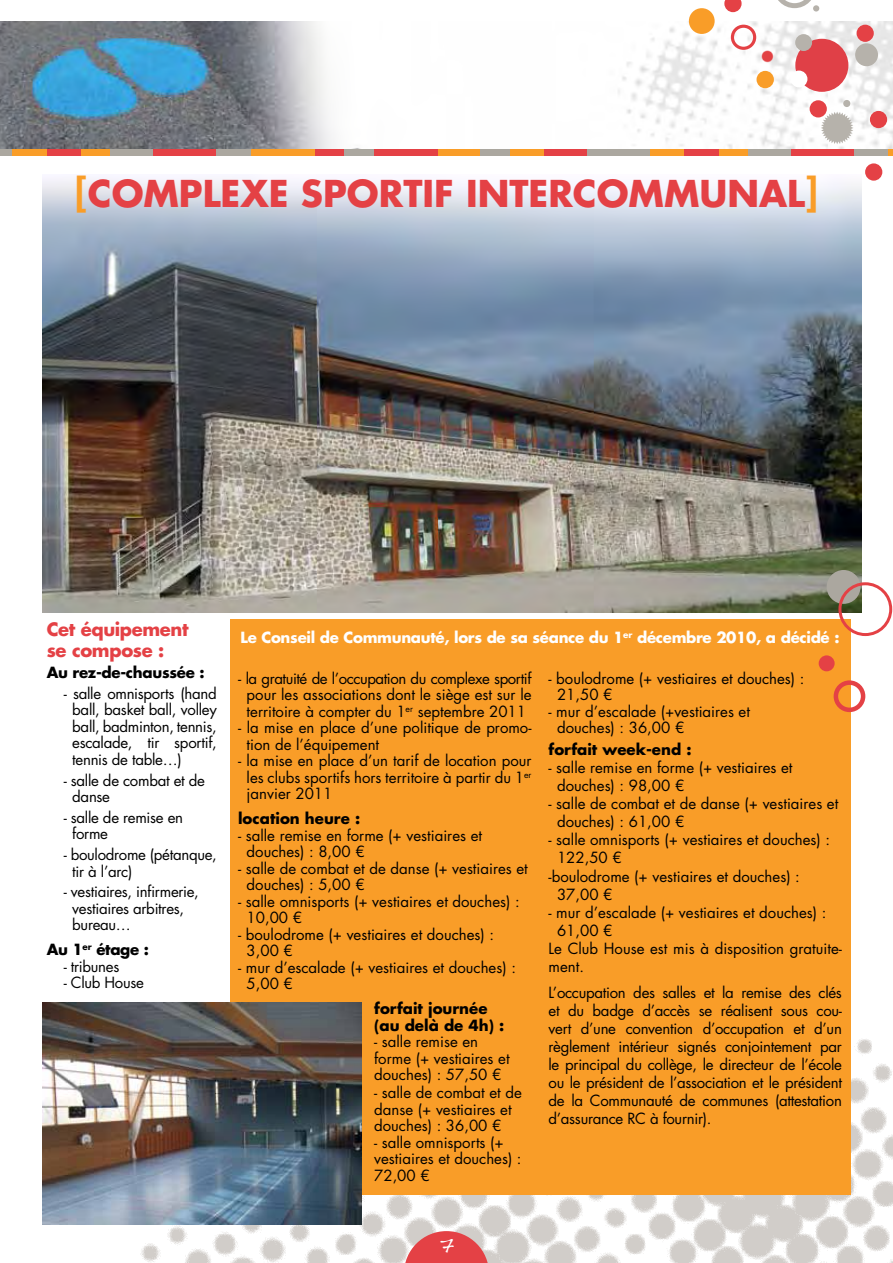
<style>
.page{position:relative;width:893px;height:1263px;background:#fff}
.page>*{position:absolute;margin:0;border:0;box-sizing:border-box;transform-origin:0 0}
.t1{font:700 36px "Futura Std";color:#e44145}
.t2{font:21px "Handwriting Dakota";color:#fff}
.t3{font:700 18px/21.6px "Futura Std";letter-spacing:-.02em;color:#e44145}
.t4{font:15px/16.5px "Futura Std";color:#000}
.t5{font:15px/16.5px "Futura Std";letter-spacing:-.02em;color:#000}
.t6{font:700 15px/16.5px "Futura Std";color:#000}
.t7{font:700 15px "Futura Std";letter-spacing:-.02em;color:#fff}
.s1{color:#f99d28}
</style>
<div class="page">
<img style="left:140px;top:967px;width:753px;height:296px">
<div style="left:0;top:149px;width:13px;height:6px;background:#aba79f"></div>
<div style="left:13px;top:149px;width:34px;height:6px;background:#f99d28"></div>
<div style="left:47px;top:149px;width:42px;height:6px;background:#e44145"></div>
<div style="left:81px;top:149px;width:30px;height:6px;background:#f99d28"></div>
<div style="left:111px;top:149px;width:42px;height:6px;background:#aba79f"></div>
<div style="left:153px;top:149px;width:64px;height:6px;background:#e44145"></div>
<div style="left:217px;top:149px;width:34px;height:6px;background:#aba79f"></div>
<div style="left:251px;top:149px;width:64px;height:6px;background:#f99d28"></div>
<div style="left:315px;top:149px;width:29px;height:6px;background:#e44145"></div>
<div style="left:344px;top:149px;width:34px;height:6px;background:#aba79f"></div>
<div style="left:374px;top:149px;width:64px;height:6px;background:#e44145"></div>
<div style="left:438px;top:149px;width:42px;height:6px;background:#f99d28"></div>
<div style="left:480px;top:149px;width:30px;height:6px;background:#aba79f"></div>
<div style="left:510px;top:149px;width:34px;height:6px;background:#f99d28"></div>
<div style="left:544px;top:149px;width:43px;height:6px;background:#e44145"></div>
<div style="left:587px;top:149px;width:64px;height:6px;background:#aba79f"></div>
<div style="left:651px;top:149px;width:34px;height:6px;background:#f99d28"></div>
<div style="left:685px;top:149px;width:42px;height:6px;background:#e44145"></div>
<div style="left:719px;top:149px;width:29px;height:6px;background:#f99d28"></div>
<div style="left:748px;top:149px;width:43px;height:6px;background:#aba79f"></div>
<div style="left:791px;top:149px;width:64px;height:6px;background:#e44145"></div>
<div style="left:855px;top:149px;width:34px;height:6px;background:#aba79f"></div>
<svg style="left:889px;top:149px;width:4px;height:6px"></svg>
<img style="left:0;top:21px;width:893px;height:128px">
<svg style="left:404px;top:1231px;width:85px;height:32px"></svg>
<svg style="left:761px;top:50px;width:12px;height:12px"></svg>
<div style="left:689px;top:8px;width:26px;height:26px;background:#f99d28;border-radius:50%"></div>
<svg style="left:724px;top:0;width:18px;height:12px"></svg>
<div style="left:731px;top:25px;width:25px;height:25px;border:3px solid #e44145;border-radius:50%"></div>
<div style="left:756px;top:71px;width:18px;height:17px;background:#f99d28;border-radius:50%"></div>
<div style="left:795px;top:39px;width:53px;height:53px;background:#e04047;border-radius:50%"></div>
<div style="left:795px;top:34px;width:17px;height:17px;background:#b6b2ab;border-radius:50%"></div>
<div style="left:790px;top:71px;width:17px;height:16px;background:#fff;border-radius:50%"></div>
<svg style="left:778px;top:0;width:36px;height:8px"></svg>
<div style="left:813px;top:5px;width:6px;height:7px;background:#b6b2ab;border-radius:50%"></div>
<div style="left:855px;top:43px;width:23px;height:23px;background:#b6b2ab;border-radius:50%"></div>
<div style="left:857px;top:25px;width:17px;height:17px;background:#e44145;border-radius:50%"></div>
<div style="left:843px;top:100px;width:7px;height:7px;background:#b6b2ab;border-radius:50%"></div>
<div style="left:810px;top:100px;width:17px;height:17px;background:#e44145;border-radius:50%"></div>
<div style="left:870px;top:111px;width:17px;height:17px;background:#e44145;border-radius:50%"></div>
<div style="left:865px;top:163px;width:17px;height:18px;background:#e44145;border-radius:50%"></div>
<svg style="left:821px;top:112px;width:32px;height:32px"></svg>
<img style="left:43px;top:178px;width:818px;height:434px">
<div style="left:230px;top:654px;width:620px;height:541px;background:#f99d28"></div>
<div style="left:230px;top:620px;width:620px;height:34px;background:#f99d28"></div>
<div style="left:827px;top:570px;width:33px;height:34px;background:#aba79f;border-radius:50%"></div>
<div style="left:838px;top:582px;width:54px;height:54px;border:3px solid #e44145;border-radius:50%"></div>
<div style="left:819px;top:655px;width:16px;height:16px;background:#e44145;border-radius:50%"></div>
<div style="left:834px;top:680px;width:31px;height:32px;border:4px solid #e44145;border-radius:50%"></div>
<img style="left:43px;top:1002px;width:318px;height:223px">
<h1 class="t1" style="left:75px;top:170px;width:251px"><span class="s1">[</span>COMPLEXE SPORT</h1>
<h1 class="t1" style="left:423px;top:170px;width:80px">IF INTER</h1>
<h1 class="t1" style="left:573px;top:170px;width:246px">COMMUNAL<span class="s1">]</span></h1>
<p class="t3" style="left:47px;top:618px;width:143px">Cet équipement se compose :</p>
<p class="t6" style="left:47px;top:664px;width:159px">Au rez-de-chaussée :</p>
<p class="t4" style="left:72px;top:685px;width:146px;text-align:justify;text-indent:-9px">- salle omnisports (hand ball, basket ball, volley ball, badminton, tennis, escalade, tir sportif, tennis de table…)</p>
<p class="t5" style="left:72px;top:772px;width:134px;text-indent:-9px">- salle de combat et de danse</p>
<p class="t5" style="left:72px;top:809px;width:112px;text-indent:-9px">- salle de remise en forme</p>
<p class="t5" style="left:72px;top:846px;width:146px;text-indent:-9px">- boulodrome (pétanque, tir à l’arc)</p>
<p class="t5" style="left:72px;top:884px;width:128px;text-indent:-9px">- vestiaires, infirmerie, vestiaires arbitres, bureau…</p>
<p class="t6" style="left:47px;top:941px;width:104px">Au 1<sup>er</sup> étage :</p>
<p class="t5" style="left:64px;top:958px;width:57px">- tribunes</p>
<p class="t5" style="left:64px;top:975px;width:82px">- Club House</p>
<p class="t7" style="left:241px;top:627px;width:600px">Le Conseil de Communauté, lors de sa séance du 1<sup>er</sup> décembre 2010, a décidé :</p>
<p class="t4" style="left:238px;top:670px;width:295px;text-align:center">- la gratuité de l’occupation du complexe sportif pour les associations dont le siège est sur le territoire à compter du 1<sup>er</sup> septembre 2011</p>
<p class="t4" style="left:247px;top:720px;width:286px;text-indent:-9px">- la mise en place d’une politique de promo&shy;tion de l’équipement</p>
<p class="t4" style="left:247px;top:753px;width:286px;text-align:justify;text-indent:-9px">- la mise en place d’un tarif de location pour les clubs sportifs hors territoire à partir du 1<sup>er </sup>janvier 2011</p>
<p class="t6" style="left:238px;top:810px;width:124px">location heure :</p>
<p class="t4" style="left:247px;top:827px;width:237px;text-indent:-9px">- salle remise en forme (+ vestiaires et douches) : 8,00 €</p>
<p class="t4" style="left:247px;top:860px;width:283px;text-indent:-9px">- salle de combat et de danse (+ vestiaires et douches) : 5,00 €</p>
<p class="t4" style="left:247px;top:893px;width:275px;text-indent:-9px">- salle omnisports (+ vestiaires et douches) :<br>10,00 €</p>
<p class="t4" style="left:247px;top:926px;width:249px;text-indent:-9px">- boulodrome (+ vestiaires et douches) :<br>3,00 €</p>
<p class="t4" style="left:247px;top:959px;width:271px;text-indent:-9px">- mur d’escalade (+ vestiaires et douches) :<br>5,00 €</p>
<p class="t6" style="left:374px;top:1000px;width:132px">forfait journée (au delà de 4h) :</p>
<p class="t4" style="left:374px;top:1034px;width:137px">- salle remise en forme (+ vestiaires et douches) : 57,50 €</p>
<p class="t4" style="left:374px;top:1085px;width:149px">- salle de combat et de danse (+ vestiaires et douches) : 36,00 €</p>
<p class="t4" style="left:374px;top:1134px;width:149px">- salle omnisports (+ vestiaires et douches) :<br>72,00 €</p>
<p class="t4" style="left:557px;top:670px;width:249px;text-indent:-9px">- boulodrome (+ vestiaires et douches) :<br>21,50 €</p>
<p class="t4" style="left:557px;top:703px;width:194px;text-indent:-9px">- mur d’escalade (+vestiaires et douches) : 36,00 €</p>
<p class="t6" style="left:549px;top:741px;width:144px">forfait week-end :</p>
<p class="t4" style="left:557px;top:759px;width:237px;line-height:18px;text-indent:-9px">- salle remise en forme (+ vestiaires et douches) : 98,00 €</p>
<p class="t4" style="left:557px;top:795px;width:283px;line-height:18px;text-indent:-9px">- salle de combat et de danse (+ vestiaires et douches) : 61,00 €</p>
<p class="t4" style="left:549px;top:832px;width:283px">- salle omnisports (+ vestiaires et douches) :</p>
<p class="t4" style="left:557px;top:850px;width:66px">122,50 €</p>
<p class="t4" style="left:549px;top:868px;width:253px">-boulodrome (+ vestiaires et douches) :</p>
<p class="t4" style="left:557px;top:886px;width:57px">37,00 €</p>
<p class="t4" style="left:549px;top:904px;width:279px">- mur d’escalade (+ vestiaires et douches) :</p>
<p class="t4" style="left:557px;top:922px;width:57px">61,00 €</p>
<p class="t4" style="left:549px;top:940px;width:295px">Le Club House est mis à disposition gratuite-</p>
<p class="t4" style="left:549px;top:958px;width:37px">ment.</p>
<p class="t4" style="left:549px;top:984px;width:295px;line-height:18px;text-align:justify">L’occupation des salles et la remise des clés et du badge d’accès se réalisent sous cou&shy;vert d’une convention d’occupation et d’un règlement intérieur signés conjointement par le principal du collège, le directeur de l’école ou le président de l’association et le président de la Communauté de communes (attestation d’assurance RC à fournir).</p>
<h2 class="t2" style="left:439px;top:1229px;width:17px">7</h2>
</div>
